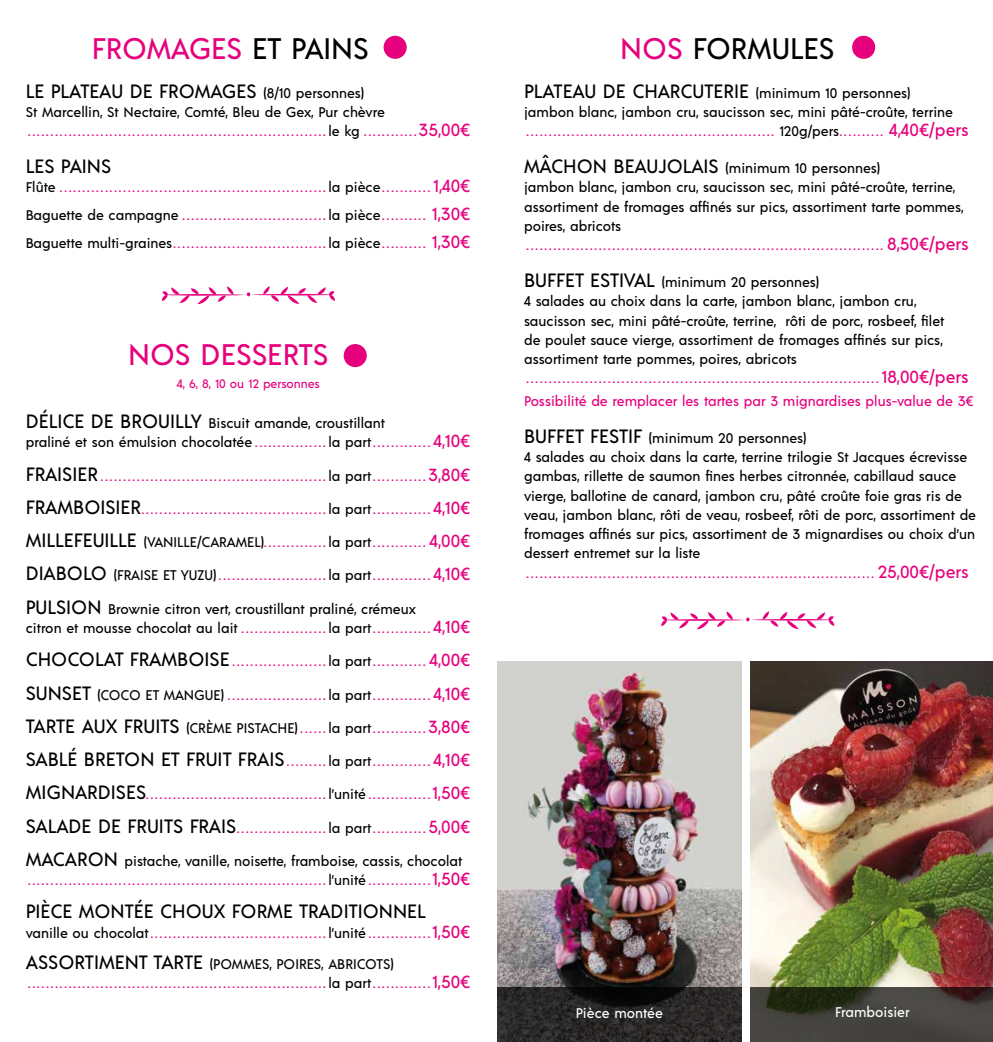
<style>
.page{position:relative;width:993px;height:1042px;background:#fff}
.page>*{position:absolute;margin:0;border:0;box-sizing:border-box;transform-origin:0 0}
.t1{font:500 29.75px "Acre";color:#e6007d}
.t2{font:500 29.75px "Acre";color:#000}
.t3{font:500 19.25px "Acre";color:#000}
.t4{font:500 14px/19.2px "Acre";color:#000}
.t5{font:500 14px/19.2px "Acre";color:#e6007d}
.t6{font:500 14px "Acre";color:#fff}
.t7{font:500 12.25px "Acre";color:#e6007d}
.s1{color:#000}
.s2{color:#e6007d}
.s3{font-size:14px}
.s4{font-size:17.5px}
.s5{font-size:19.25px}
.s6{font-size:17.5px;color:#e6007d}
.s7{font-size:19.25px;color:#000}
.s8{font-size:14px;color:#e6007d}
</style>
<div class="page">
<div style="left:343px;top:344px;width:23px;height:23px;background:#e6007d;border-radius:50%"></div>
<div style="left:383px;top:36px;width:23px;height:23px;background:#e6007d;border-radius:50%"></div>
<div style="left:851px;top:36px;width:23px;height:23px;background:#e6007d;border-radius:50%"></div>
<hr style="left:166px;top:294px;width:80px;height:2px;background:#e6007d;border-radius:50%">
<svg style="left:162px;top:286px;width:72px;height:18px"></svg>
<hr style="left:251px;top:294px;width:79px;height:1px;background:#e6007d;border-radius:50%">
<svg style="left:263px;top:286px;width:72px;height:18px"></svg>
<svg style="left:247px;top:292px;width:3px;height:4px"></svg>
<hr style="left:665px;top:619px;width:80px;height:2px;background:#e6007d;border-radius:50%">
<svg style="left:661px;top:611px;width:72px;height:18px"></svg>
<hr style="left:750px;top:619px;width:79px;height:1px;background:#e6007d;border-radius:50%">
<svg style="left:762px;top:611px;width:72px;height:18px"></svg>
<img style="left:497px;top:661px;width:244px;height:326px">
<img style="left:750px;top:661px;width:242px;height:326px">
<svg style="left:750px;top:987px;width:242px;height:55px;background:#3e3d37"></svg>
<svg style="left:497px;top:987px;width:244px;height:55px;background:#262424"></svg>
<h1 class="t1" style="left:92px;top:28px;width:278px">FROMAGES <span class="s1">ET PAINS</span></h1>
<h1 class="t2" style="left:620px;top:28px;width:215px"><span class="s2">NOS</span> FORMULES</h1>
<h2 class="t3" style="left:26px;top:78px;width:340px">LE PLATEAU DE FROMAGES <span class="s3">(8/10 personnes)</span></h2>
<p class="t5" style="left:26px;top:102px;width:446px"><span class="s1">St Marcellin, St Nectaire, Comté, Bleu de Gex, Pur chèvre </span>..................................................................<span class="s1">le kg</span> ............<span class="s4">35,00€</span></p>
<h2 class="t3" style="left:26px;top:153px;width:87px">LES PAINS</h2>
<p class="t5" style="left:26px;top:173px;width:446px;line-height:28px;text-align:justify"><span class="s1">Flûte</span> ...........................................................<span class="s1">la pièce</span>...........<span class="s4">1,40€ </span><span class="s1">Baguette de campagne</span> ................................<span class="s1">la pièce</span>.......... <span class="s4">1,30€ </span><span class="s1">Baguette multi-graines</span>..................................<span class="s1">la pièce</span>.......... <span class="s4">1,30€</span></p>
<h1 class="t1" style="left:128px;top:334px;width:202px">NOS DESSERTS</h1>
<p class="t7" style="left:177px;top:375px;width:144px">4, 6, 8, 10 ou 12 personnes</p>
<p class="t4" style="left:26px;top:413px;width:446px"><span class="s5">DÉLICE DE BROUILLY</span> Biscuit amande, croustillant<br>praliné et son émulsion chocolatée <span class="s2">................</span> la part<span class="s2">.............</span> <span class="s6">4,10€</span></p>
<p class="t5" style="left:26px;top:465px;width:446px"><span class="s7">FRAISIER</span>..................................................<span class="s1">la part</span>............<span class="s4">3,80€</span></p>
<p class="t5" style="left:26px;top:498px;width:446px"><span class="s7">FRAMBOISIER</span>.........................................<span class="s1">la part</span>.............<span class="s4">4,10€</span></p>
<p class="t5" style="left:26px;top:532px;width:446px"><span class="s7">MILLEFEUILLE</span> <span class="s1">(VANILLE/CARAMEL)</span>.............. <span class="s1">la part</span>............ <span class="s4">4,00€</span></p>
<p class="t5" style="left:26px;top:565px;width:446px"><span class="s7">DIABOLO</span> <span class="s1">(FRAISE ET YUZU)</span>........................<span class="s1">la part</span>.............<span class="s4">4,10€</span></p>
<p class="t4" style="left:26px;top:598px;width:446px"><span class="s5">PULSION</span> Brownie citron vert, croustillant praliné, crémeux<br>citron et mousse chocolat au lait <span class="s2">...................</span>la part<span class="s2">.............</span><span class="s6">4,10€</span></p>
<p class="t5" style="left:26px;top:651px;width:446px"><span class="s7">CHOCOLAT FRAMBOISE</span>.....................<span class="s1">la part</span>............ <span class="s4">4,00€</span></p>
<p class="t5" style="left:26px;top:684px;width:446px"><span class="s7">SUNSET</span> <span class="s1">(COCO ET MANGUE)</span>......................<span class="s1">la part</span>.............<span class="s4">4,10€</span></p>
<p class="t4" style="left:26px;top:717px;width:446px"><span class="s5">TARTE AUX FRUITS</span> (CRÈME PISTACHE) <span class="s2">......</span> la part<span class="s2">............</span> <span class="s6">3,80€</span></p>
<h2 class="t3" style="left:26px;top:746px;width:446px">SABLÉ BRETON ET FRUIT FRAIS <span class="s8">.........</span> <span class="s3">la part</span><span class="s8">.............</span> <span class="s6">4,10€</span></h2>
<p class="t5" style="left:26px;top:784px;width:446px"><span class="s7">MIGNARDISES</span>........................................<span class="s1">l’unité</span>..............<span class="s4">1,50€</span></p>
<p class="t5" style="left:26px;top:817px;width:446px"><span class="s7">SALADE DE FRUITS FRAIS</span>....................<span class="s1">la part</span>............<span class="s4">5,00€</span></p>
<p class="t5" style="left:26px;top:850px;width:446px"><span class="s7">MACARON</span> <span class="s1">pistache, vanille, noisette, framboise, cassis, chocolat </span>..................................................................<span class="s1">l’unité</span>..............<span class="s4">1,50€</span></p>
<h2 class="t3" style="left:26px;top:898px;width:401px">PIÈCE MONTÉE CHOUX FORME TRADITIONNEL</h2>
<p class="t5" style="left:26px;top:922px;width:446px"><span class="s1">vanille ou chocolat</span>.......................................<span class="s1">l’unité</span>..............<span class="s4">1,50€</span></p>
<p class="t5" style="left:26px;top:953px;width:446px"><span class="s7">ASSORTIMENT TARTE</span> <span class="s1">(POMMES, POIRES, ABRICOTS) </span>..................................................................<span class="s1">la part</span>.............<span class="s4">1,50€</span></p>
<h2 class="t3" style="left:524px;top:78px;width:388px">PLATEAU DE CHARCUTERIE <span class="s3">(minimum 10 personnes)</span></h2>
<p class="t4" style="left:524px;top:102px;width:446px">jambon blanc, jambon cru, saucisson sec, mini pâté-croûte, terrine <span class="s2">.......................................................</span> 120g/pers<span class="s2">..........</span> <span class="s6">4,40€/pers</span></p>
<p class="t4" style="left:524px;top:158px;width:446px"><span class="s5">MÂCHON BEAUJOLAIS</span> (minimum 10 personnes)<br>jambon blanc, jambon cru, saucisson sec, mini pâté-croûte, terrine, assortiment de fromages affinés sur pics, assortiment tarte pommes, poires, abricots <span class="s2">...............................................................................</span> <span class="s6">8,50€/pers</span></p>
<p class="t4" style="left:524px;top:271px;width:446px"><span class="s5">BUFFET ESTIVAL</span> (minimum 20 personnes)<br>4 salades au choix dans la carte, jambon blanc, jambon cru, saucisson sec, mini pâté-croûte, terrine, rôti de porc, rosbeef, filet<br>de poulet sauce vierge, assortiment de fromages affinés sur pics, assortiment tarte pommes, poires, abricots <span class="s2">..............................................................................</span><span class="s6">18,00€/pers</span></p>
<p class="t5" style="left:524px;top:390px;width:451px">Possibilité de remplacer les tartes par 3 mignardises plus-value de 3€</p>
<p class="t4" style="left:524px;top:427px;width:453px"><span class="s5">BUFFET FESTIF</span> (minimum 20 personnes)<br>4 salades au choix dans la carte, terrine trilogie St Jacques écrevisse gambas, rillette de saumon fines herbes citronnée, cabillaud sauce vierge, ballotine de canard, jambon cru, pâté croûte foie gras ris de veau, jambon blanc, rôti de veau, rosbeef, rôti de porc, assortiment de fromages affinés sur pics, assortiment de 3 mignardises ou choix d’un dessert entremet sur la liste <span class="s2">.............................................................................</span> <span class="s6">25,00€/pers</span></p>
<p class="t6" style="left:575px;top:1003px;width:89px">Pièce montée</p>
<p class="t6" style="left:834px;top:1002px;width:76px">Framboisier</p>
</div>
